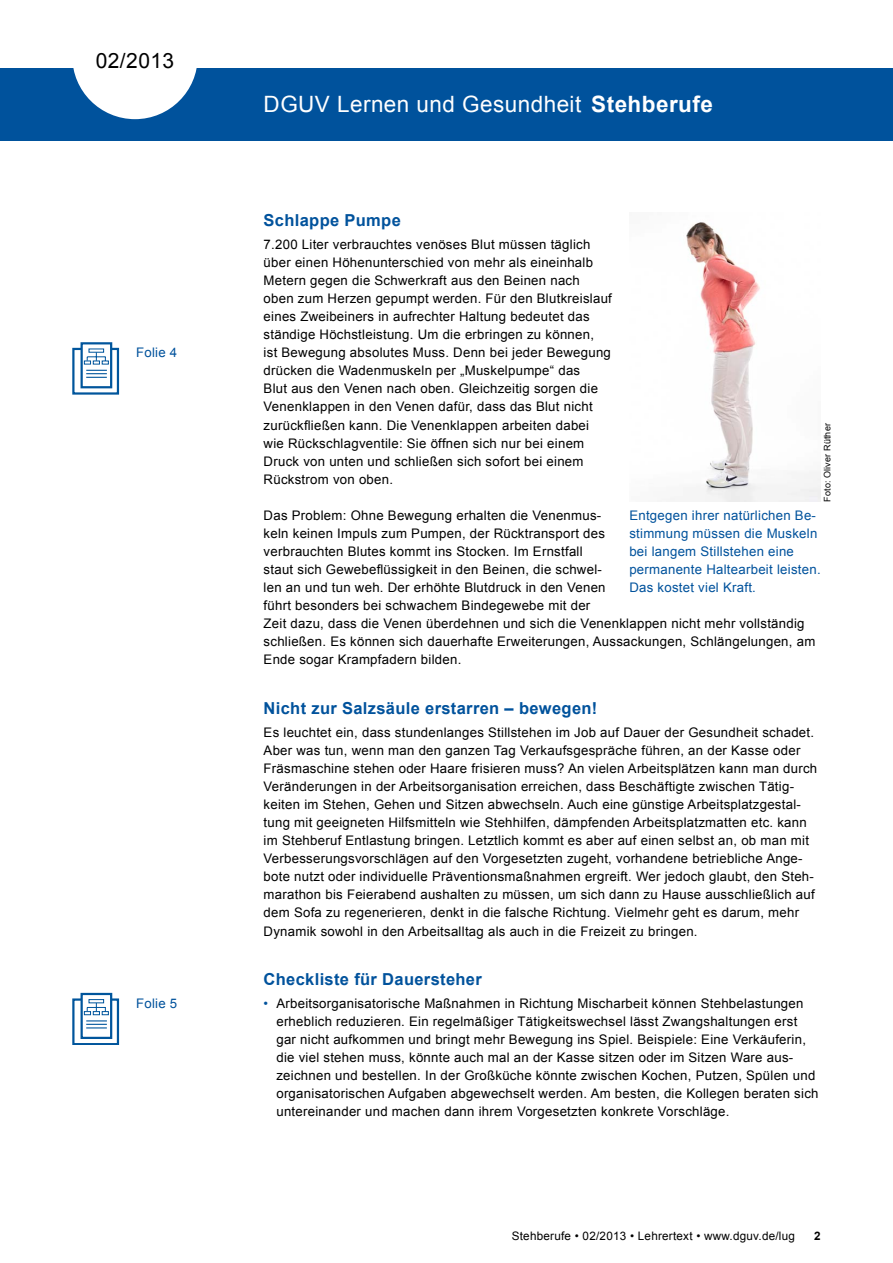
<style>
.page{position:relative;width:893px;height:1263px;background:#fff}
.page>*{position:absolute;margin:0;border:0;box-sizing:border-box;transform-origin:0 0}
.t1{font:22.5px "Arial";letter-spacing:.02em;color:#fff}
.t2{font:21px "Arial";letter-spacing:.02em;color:#000}
.t3{font:700 16.5px "Arial";letter-spacing:.02em;color:#00529c}
.t4{font:13.2px/18px "Arial";letter-spacing:.02em;color:#000}
.t5{font:13.2px/18px "Arial";letter-spacing:.02em;color:#00529c}
.t6{font:11.7px "Arial";letter-spacing:.02em;color:#000}
.t7{font:700 11.7px "Arial";color:#000}
.t8{font:9px "Arial";letter-spacing:.015em;color:#000}
.s1{font-weight:700}
.s2{color:#00529c}
</style>
<div class="page">
<div style="left:0;top:68px;width:893px;height:72px;background:#00529c"></div>
<svg style="left:73px;top:68px;width:124px;height:51px"></svg>
<img style="left:670px;top:222px;width:151px;height:280px">
<div style="left:73px;top:349px;width:45px;height:44px;background:linear-gradient(to right,#fff,#fff)"></div>
<div style="left:72px;top:348px;width:47px;height:46px;border:2px solid #00559c"></div>
<div style="left:82px;top:343px;width:29px;height:44px;background:#fff"></div>
<div style="left:81px;top:342px;width:31px;height:46px;border:2px solid #00559c"></div>
<svg style="left:86px;top:370px;width:21px;height:8px"></svg>
<svg style="left:89px;top:349px;width:15px;height:3px"></svg>
<svg style="left:84px;top:352px;width:25px;height:12px"></svg>
<div style="left:73px;top:999px;width:45px;height:45px;background:linear-gradient(to right,#fefefe,#fefefe)"></div>
<div style="left:72px;top:998px;width:47px;height:47px;border:2px solid #00559c"></div>
<div style="left:82px;top:994px;width:29px;height:44px;background:#fff"></div>
<div style="left:81px;top:993px;width:31px;height:46px;border:2px solid #00559c"></div>
<svg style="left:89px;top:999px;width:15px;height:4px"></svg>
<svg style="left:84px;top:1003px;width:25px;height:25px"></svg>
<h2 class="t2" style="left:96px;top:47px;width:80px">02/2013</h2>
<p class="t5" style="left:136px;top:344px;width:43px">Folie 4</p>
<p class="t5" style="left:136px;top:994px;width:43px">Folie 5</p>
<h1 class="t1" style="left:264px;top:89px;width:451px">DGUV Lernen und Gesundheit <span class="s1">Stehberufe</span></h1>
<p class="t3" style="left:264px;top:209px;width:139px">Schlappe Pumpe</p>
<p class="t4" style="left:264px;top:235px;width:350px">7.200 Liter verbrauchtes venöses Blut müssen täglich über einen Höhenunterschied von mehr als eineinhalb Metern gegen die Schwerkraft aus den Beinen nach oben zum Herzen gepumpt werden. Für den Blutkreislauf eines Zweibeiners in aufrechter Haltung bedeutet das ständige Höchstleistung. Um die erbringen zu können,<br>ist Bewegung absolutes Muss. Denn bei jeder Bewegung drücken die Wadenmuskeln per „Muskelpumpe“ das<br>Blut aus den Venen nach oben. Gleichzeitig sorgen die Venenklappen in den Venen dafür, dass das Blut nicht zurückfließen kann. Die Venenklappen arbeiten dabei wie Rückschlagventile: Sie öffnen sich nur bei einem Druck von unten und schließen sich sofort bei einem Rückstrom von oben.</p>
<p class="t4" style="left:264px;top:506px;width:553px">Das Problem: Ohne Bewegung erhalten die Venenmus-<br>keln keinen Impuls zum Pumpen, der Rücktransport des<br>verbrauchten Blutes kommt ins Stocken. Im Ernstfall<br>staut sich Gewebeflüssigkeit in den Beinen, die schwel-<br>len an und tun weh. Der erhöhte Blutdruck in den Venen<br>führt besonders bei schwachem Bindegewebe mit der<br>Zeit dazu, dass die Venen überdehnen und sich die Venenklappen nicht mehr vollständig schließen. Es können sich dauerhafte Erweiterungen, Aussackungen, Schlängelungen, am Ende sogar Krampfadern bilden.</p>
<p class="t3" style="left:264px;top:697px;width:335px">Nicht zur Salzsäule erstarren – bewegen!</p>
<p class="t4" style="left:264px;top:723px;width:555px">Es leuchtet ein, dass stundenlanges Stillstehen im Job auf Dauer der Gesundheit schadet.<br>Aber was tun, wenn man den ganzen Tag Verkaufsgespräche führen, an der Kasse oder Fräsmaschine stehen oder Haare frisieren muss? An vielen Arbeitsplätzen kann man durch Veränderungen in der Arbeitsorganisation erreichen, dass Beschäftigte zwischen Tätig&shy;keiten im Stehen, Gehen und Sitzen abwechseln. Auch eine günstige Arbeitsplatzgestal&shy;tung mit geeigneten Hilfsmitteln wie Stehhilfen, dämpfenden Arbeitsplatzmatten etc. kann im Stehberuf Entlastung bringen. Letztlich kommt es aber auf einen selbst an, ob man mit Verbesserungsvorschlägen auf den Vorgesetzten zugeht, vorhandene betriebliche Ange&shy;bote nutzt oder individuelle Präventionsmaßnahmen ergreift. Wer jedoch glaubt, den Steh&shy;marathon bis Feierabend aushalten zu müssen, um sich dann zu Hause ausschließlich auf dem Sofa zu regenerieren, denkt in die falsche Richtung. Vielmehr geht es darum, mehr Dynamik sowohl in den Arbeitsalltag als auch in die Freizeit zu bringen.</p>
<p class="t3" style="left:264px;top:968px;width:220px">Checkliste für Dauersteher</p>
<p class="t4" style="left:276px;top:994px;width:544px;text-indent:-13px"><span class="s2">•</span> Arbeitsorganisatorische Maßnahmen in Richtung Mischarbeit können Stehbelastungen erheblich reduzieren. Ein regelmäßiger Tätigkeitswechsel lässt Zwangshaltungen erst gar nicht aufkommen und bringt mehr Bewegung ins Spiel. Beispiele: Eine Verkäuferin, die viel stehen muss, könnte auch mal an der Kasse sitzen oder im Sitzen Ware aus&shy;zeichnen und bestellen. In der Großküche könnte zwischen Kochen, Putzen, Spülen und organisatorischen Aufgaben abgewechselt werden. Am besten, die Kollegen beraten sich untereinander und machen dann ihrem Vorgesetzten konkrete Vorschläge.</p>
<p class="t8" style="left:821px;top:502px;width:80px;rotate:-90deg">Foto: Oliver Rüther</p>
<p class="t5" style="left:629px;top:506px;width:193px">Entgegen ihrer natürlichen Be&shy;stimmung müssen die Muskeln bei langem Stillstehen eine permanente Haltearbeit leisten.<br>Das kostet viel Kraft.</p>
<p class="t6" style="left:512px;top:1228px;width:285px">Stehberufe • 02/2013 • Lehrertext • www.dguv.de/lug</p>
<p class="t7" style="left:814px;top:1228px;width:8px">2</p>
</div>
